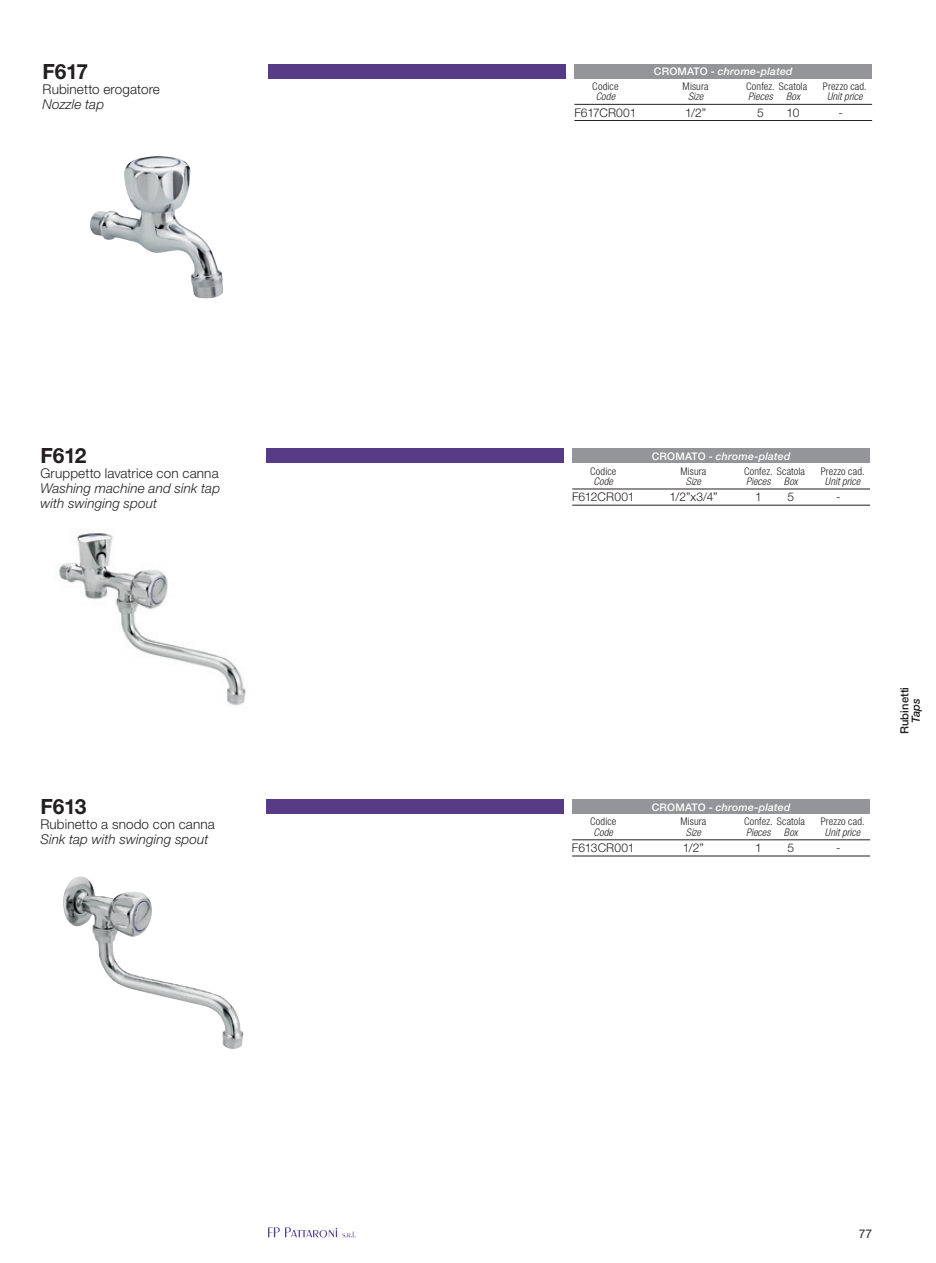
<style>
.page{position:relative;width:936px;height:1263px;background:#fff}
.page>*{position:absolute;margin:0;border:0;box-sizing:border-box;transform-origin:0 0}
.Didascalie{font:700 21px "Helvetica Neue LT Std";letter-spacing:-.015em;color:#231f20}
.t1{font:italic 300 13.5px "Helvetica Neue LT Std";letter-spacing:.01em;color:#231f20}
.t2{font:300 13.5px "Helvetica Neue LT Std";letter-spacing:.01em;color:#231f20}
.t3{font:300 12px "Helvetica Neue LT Std";color:#231f20}
.t4{font:12px "Helvetica Neue LT Std";color:#231f20}
.t5{font:500 11.25px "Helvetica Neue LT Std";color:#231f20}
.t6{font:italic 500 11.25px "Helvetica Neue LT Std";color:#231f20}
.Didascalie-2{font:300 condensed 10.5px "Helvetica Neue LT Std";letter-spacing:.015em;color:#231f20}
.Didascalie-3{font:italic 300 condensed 10.5px "Helvetica Neue LT Std";letter-spacing:.01em;color:#231f20}
.t7{font:italic 500 10.5px "Helvetica Neue LT Std";letter-spacing:.02em;color:#fff}
.s1{font-style:normal}
</style>
<div class="page">
<hr style="left:574px;top:104px;width:298px;height:1px;background:#231f20">
<hr style="left:574px;top:120px;width:298px;height:1px;background:#231f20">
<hr style="left:572px;top:489px;width:298px;height:1px;background:#231f20">
<hr style="left:572px;top:505px;width:298px;height:1px;background:#231f20">
<hr style="left:572px;top:839px;width:298px;height:1px;background:#231f20">
<hr style="left:572px;top:856px;width:298px;height:1px;background:#231f20">
<div style="left:574px;top:64px;width:298px;height:15px;background:#939598"></div>
<div style="left:572px;top:448px;width:298px;height:15px;background:#939598"></div>
<div style="left:572px;top:799px;width:298px;height:15px;background:#939598"></div>
<div style="left:268px;top:64px;width:298px;height:15px;background:#573b86"></div>
<div style="left:266px;top:448px;width:297px;height:15px;background:#573b86"></div>
<div style="left:266px;top:799px;width:297px;height:15px;background:#573b86"></div>
<img style="left:59px;top:529px;width:187px;height:177px">
<img style="left:63px;top:876px;width:181px;height:173px">
<img style="left:90px;top:156px;width:133px;height:143px">
<svg style="left:268px;top:1227px;width:87px;height:10px"></svg>
<p class="Didascalie" style="left:43px;top:58px;width:47px">F617</p>
<p class="t2" style="left:43px;top:81px;width:119px">Rubinetto erogatore</p>
<p class="t1" style="left:43px;top:96px;width:63px">Nozzle tap</p>
<p class="Didascalie" style="left:40px;top:443px;width:48px">F612</p>
<p class="t2" style="left:40px;top:465px;width:180px">Gruppetto lavatrice con canna</p>
<p class="t1" style="left:40px;top:481px;width:181px">Washing machine and sink tap</p>
<p class="t1" style="left:40px;top:496px;width:118px">with swinging spout</p>
<p class="Didascalie" style="left:40px;top:794px;width:48px">F613</p>
<p class="t2" style="left:40px;top:816px;width:176px">Rubinetto a snodo con canna</p>
<p class="t1" style="left:40px;top:831px;width:170px">Sink tap with swinging spout</p>
<p class="Didascalie-2" style="left:592px;top:80px;width:28px">Codice</p>
<p class="Didascalie-3" style="left:595px;top:91px;width:21px">Code</p>
<p class="t3" style="left:574px;top:105px;width:63px">F617CR001</p>
<p class="t7" style="left:654px;top:65px;width:140px"><span class="s1">CROMATO -</span> chrome-plated</p>
<p class="Didascalie-2" style="left:682px;top:80px;width:27px">Misura</p>
<p class="Didascalie-3" style="left:688px;top:91px;width:17px">Size</p>
<p class="Didascalie-2" style="left:746px;top:80px;width:62px">Confez. Scatola</p>
<p class="Didascalie-3" style="left:748px;top:91px;width:26px">Pieces</p>
<p class="Didascalie-3" style="left:786px;top:91px;width:15px">Box</p>
<p class="Didascalie-2" style="left:822px;top:80px;width:45px">Prezzo cad.</p>
<p class="Didascalie-3" style="left:827px;top:91px;width:37px">Unit price</p>
<p class="t3" style="left:685px;top:105px;width:23px">1/2”</p>
<p class="t3" style="left:757px;top:105px;width:8px">5</p>
<p class="t3" style="left:786px;top:105px;width:14px">10</p>
<p class="t3" style="left:838px;top:105px;width:6px">-</p>
<p class="Didascalie-2" style="left:590px;top:465px;width:28px">Codice</p>
<p class="Didascalie-3" style="left:593px;top:475px;width:21px">Code</p>
<p class="t3" style="left:572px;top:490px;width:64px">F612CR001</p>
<p class="t7" style="left:651px;top:450px;width:140px"><span class="s1">CROMATO -</span> chrome-plated</p>
<p class="Didascalie-2" style="left:680px;top:465px;width:27px">Misura</p>
<p class="Didascalie-3" style="left:686px;top:475px;width:17px">Size</p>
<p class="Didascalie-2" style="left:744px;top:465px;width:62px">Confez. Scatola</p>
<p class="Didascalie-3" style="left:746px;top:475px;width:26px">Pieces</p>
<p class="Didascalie-3" style="left:784px;top:475px;width:15px">Box</p>
<p class="Didascalie-2" style="left:820px;top:465px;width:45px">Prezzo cad.</p>
<p class="Didascalie-3" style="left:824px;top:475px;width:37px">Unit price</p>
<p class="t3" style="left:669px;top:490px;width:50px">1/2”x3/4”</p>
<p class="t3" style="left:755px;top:490px;width:8px">1</p>
<p class="t3" style="left:787px;top:490px;width:8px">5</p>
<p class="t3" style="left:836px;top:490px;width:6px">-</p>
<p class="Didascalie-2" style="left:590px;top:816px;width:28px">Codice</p>
<p class="Didascalie-3" style="left:593px;top:826px;width:21px">Code</p>
<p class="t3" style="left:572px;top:840px;width:64px">F613CR001</p>
<p class="t7" style="left:651px;top:800px;width:140px"><span class="s1">CROMATO -</span> chrome-plated</p>
<p class="Didascalie-2" style="left:680px;top:816px;width:27px">Misura</p>
<p class="Didascalie-3" style="left:686px;top:826px;width:17px">Size</p>
<p class="Didascalie-2" style="left:744px;top:816px;width:62px">Confez. Scatola</p>
<p class="Didascalie-3" style="left:746px;top:826px;width:26px">Pieces</p>
<p class="Didascalie-3" style="left:784px;top:826px;width:15px">Box</p>
<p class="Didascalie-2" style="left:820px;top:816px;width:45px">Prezzo cad.</p>
<p class="Didascalie-3" style="left:824px;top:826px;width:37px">Unit price</p>
<p class="t3" style="left:682px;top:840px;width:23px">1/2”</p>
<p class="t3" style="left:755px;top:840px;width:8px">1</p>
<p class="t3" style="left:787px;top:840px;width:8px">5</p>
<p class="t3" style="left:836px;top:840px;width:6px">-</p>
<p class="t5" style="left:897px;top:734px;width:48px;rotate:-90deg">Rubinetti</p>
<p class="t6" style="left:909px;top:723px;width:26px;rotate:-90deg">Taps</p>
<p class="t4" style="left:858px;top:1226px;width:15px">77</p>
</div>
